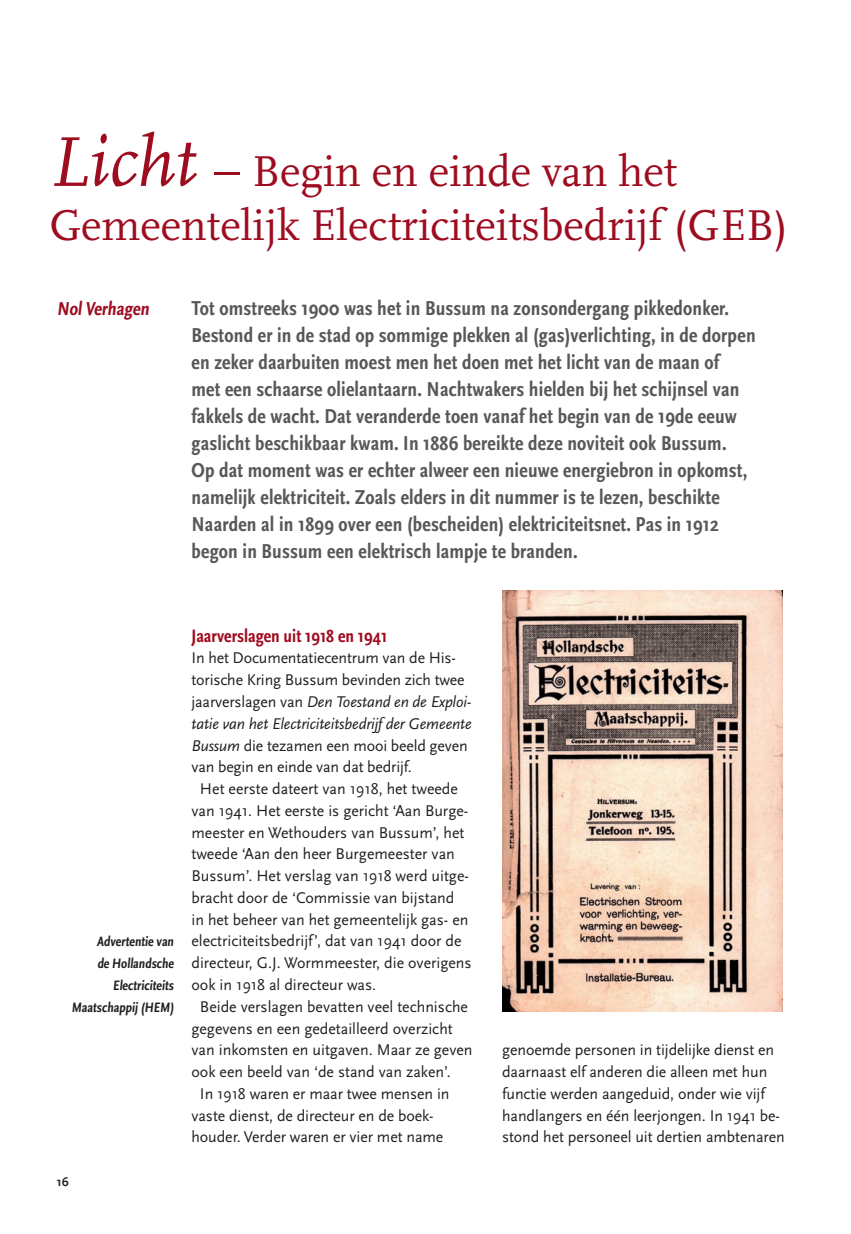
<style>
.page{position:relative;width:851px;height:1234px;background:#fff}
.page>*{position:absolute;margin:0;border:0;box-sizing:border-box;transform-origin:0 0}
.t1{font:45px/54px "Scala Pro";color:#9e0c20}
.t2{font:700 condensed 21px/27px "Scala Sans Pro";letter-spacing:.01em;color:#57585a}
.t3{font:700 condensed 19.5px "Scala Sans Pro";color:#9e0c20}
.t4{font:700 condensed 18.75px "Scala Sans Pro";color:#9e0c20}
.t5{font:16.2px/21.8px "Scala Sans Pro";color:#231f20}
.t6{font:italic 16.2px "Scala Sans Pro";letter-spacing:-.01em;color:#231f20}
.t7{font:700 condensed 14.25px/21.8px "Scala Sans Pro";color:#231f20;text-align:right}
.t8{font:700 12.75px "Scala Sans Pro";color:#231f20}
.s1{font-style:italic;font-size:73.5px}
.s2{font-size:51px}
.s3{font-style:normal}
.s4{font-style:italic}
</style>
<div class="page">
<img style="left:502px;top:590px;width:280px;height:421px">
<h1 class="t1" style="left:49px;top:145px;width:739px"><span class="s1">Licht</span> <span class="s2">–</span> Begin en einde van het<br>Gemeentelijk Electriciteitsbedrijf (GEB)</h1>
<p class="t3" style="left:57px;top:297px;width:97px">NolVerhagen</p>
<p class="t2" style="left:191px;top:295px;width:565px">Tot omstreeks 1900 was het in Bussum na zonsondergang pikkedonker.<br>Bestond er in de stad op sommige plekken al (gas)verlichting, in de dorpen en zeker daarbuiten moest men het doen met het licht van de maan of<br>met een schaarse olielantaarn. Nachtwakers hielden bij het schijnsel van fakkels de wacht. Dat veranderde toen vanaf het begin van de 19de eeuw gaslicht beschikbaar kwam. In 1886 bereikte deze noviteit ook Bussum.<br>Op dat moment was er echter alweer een nieuwe energiebron in opkomst, namelijk elektriciteit. Zoals elders in dit nummer is te lezen, beschikte Naarden al in 1899 over een (bescheiden) elektriciteitsnet. Pas in 1912 begon in Bussum een elektrisch lampje te branden.</p>
<p class="t7" style="left:71px;top:930px;width:106px">Advertentie van<br>de Hollandsche<br>Electriciteits<br>Maatschappij (HEM)</p>
<p class="t8" style="left:57px;top:1174px;width:13px">16</p>
<p class="t4" style="left:191px;top:624px;width:197px">Jaarverslagen uit 1918 en 1941</p>
<p class="t5" style="left:191px;top:647px;width:266px">In het Documentatiecentrum van de His-</p>
<p class="t5" style="left:191px;top:669px;width:274px">torische Kring Bussum bevinden zich twee</p>
<p class="t6" style="left:191px;top:692px;width:281px"><span class="s3">jaarverslagen van</span> Den Toestand en de Exploi-</p>
<p class="t6" style="left:191px;top:714px;width:282px">tatie van het Electriciteitsbedrijf der Gemeente</p>
<p class="t5" style="left:191px;top:734px;width:278px"><span class="s4">Bussum</span> die tezamen een mooi beeld geven</p>
<p class="t5" style="left:191px;top:756px;width:222px">van begin en einde van dat bedrijf.</p>
<p class="t5" style="left:200px;top:777px;width:259px">Het eerste dateert van 1918, het tweede</p>
<p class="t5" style="left:191px;top:799px;width:278px">van 1941. Het eerste is gericht ‘Aan Burge-</p>
<p class="t5" style="left:191px;top:821px;width:274px">meester en Wethouders van Bussum’, het</p>
<p class="t5" style="left:191px;top:843px;width:265px">tweede ‘Aan den heer Burgemeester van</p>
<p class="t5" style="left:191px;top:864px;width:279px">Bussum’. Het verslag van 1918 werd uitge-</p>
<p class="t5" style="left:191px;top:886px;width:264px">bracht door de ‘Commissie van bijstand</p>
<p class="t5" style="left:191px;top:908px;width:278px">in het beheer van het gemeentelijk gas- en</p>
<p class="t5" style="left:191px;top:930px;width:271px">electriciteitsbedrijf’, dat van 1941 door de</p>
<p class="t5" style="left:191px;top:951px;width:282px">directeur, G.J. Wormmeester, die overigens</p>
<p class="t5" style="left:191px;top:973px;width:186px">ook in 1918 al directeur was.</p>
<p class="t5" style="left:200px;top:995px;width:269px">Beide verslagen bevatten veel technische</p>
<p class="t5" style="left:191px;top:1017px;width:263px">gegevens en een gedetailleerd overzicht</p>
<p class="t5" style="left:191px;top:1038px;width:282px">van inkomsten en uitgaven. Maar ze geven</p>
<p class="t5" style="left:191px;top:1060px;width:261px">ook een beeld van ‘de stand van zaken’.</p>
<p class="t5" style="left:200px;top:1082px;width:251px">In 1918 waren er maar twee mensen in</p>
<p class="t5" style="left:191px;top:1104px;width:243px">vaste dienst, de directeur en de boek-</p>
<p class="t5" style="left:191px;top:1125px;width:253px">houder. Verder waren er vier met name</p>
<p class="t5" style="left:502px;top:1038px;width:284px">genoemde personen in tijdelijke dienst en daarnaast elf anderen die alleen met hun functie werden aangeduid, onder wie vijf handlangers en één leerjongen. In 1941 be&shy;stond het personeel uit dertien ambtenaren</p>
</div>
